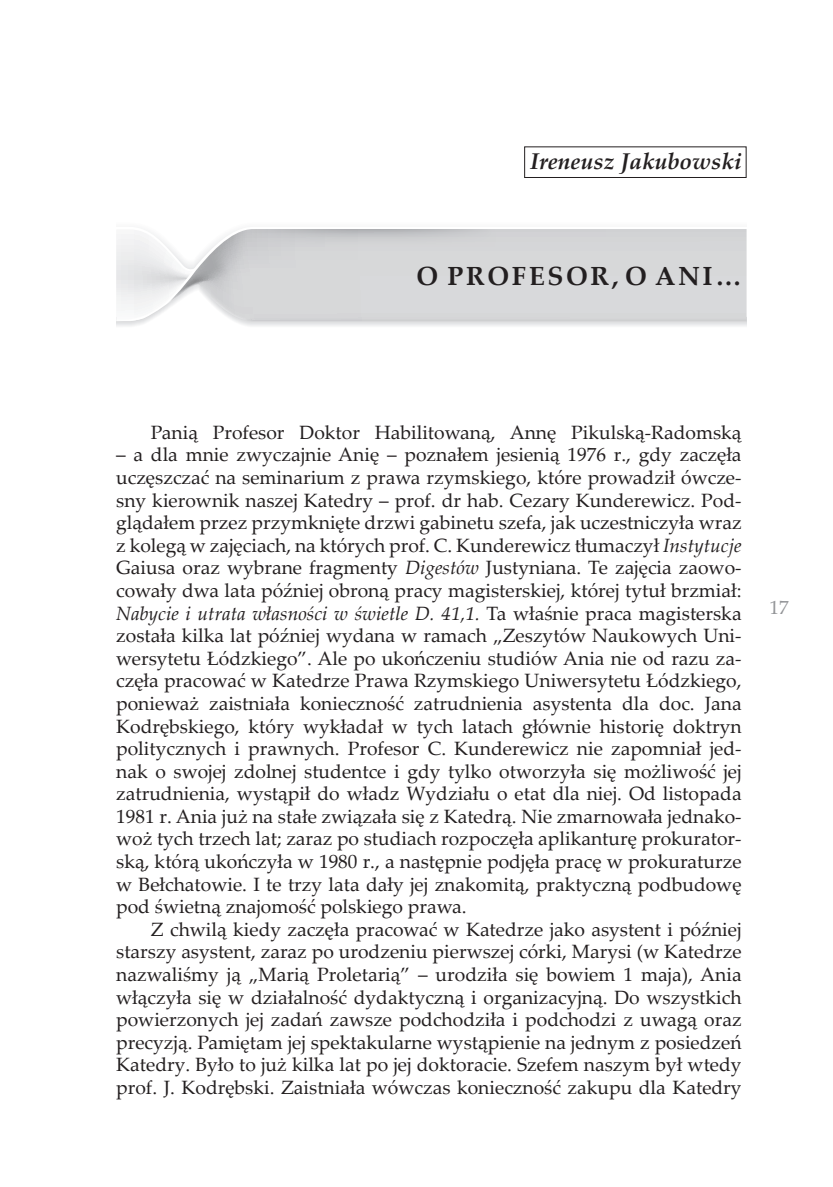
<style>
.page{position:relative;width:833px;height:1187px;background:#fff}
.page>*{position:absolute;margin:0;border:0;box-sizing:border-box;transform-origin:0 0}
.t1{font:700 26.25px "Palatino Linotype";letter-spacing:.1em;color:#231f20}
.t2{font:italic 700 22.75px "Palatino Linotype";color:#231f20}
.t3{font:19.25px/22.6px "Palatino Linotype";color:#231f20;text-align:justify}
.t4{font:19.25px "Palatino Linotype";color:#939598}
.s1{font-style:italic}
</style>
<div class="page">
<svg style="left:116px;top:234px;width:630px;height:88px;fill:#edeeef"></svg>
<svg style="left:166px;top:233px;width:580px;height:88px;background:#d8d9db"></svg>
<div style="left:238px;top:229px;width:508px;height:24px;background:linear-gradient(to bottom,#c8c9cc,#d7d8da)"></div>
<div style="left:524px;top:146px;width:222px;height:32px;border:1px solid #231f20"></div>
<p class="t2" style="left:530px;top:145px;width:213px">Ireneusz Jakubowski</p>
<h1 class="t1" style="left:416px;top:257px;width:326px">O PROFESOR, O ANI…</h1>
<p class="t3" style="left:151px;top:420px;width:592px">Panią Profesor Doktor Habilitowaną, Annę Pikulską-Radomską</p>
<p class="t3" style="left:116px;top:443px;width:627px">– a dla mnie zwyczajnie Anię – poznałem jesienią 1976 r., gdy zaczęła uczęszczać na seminarium z prawa rzymskiego, które prowadził ówcze&shy;sny kierownik naszej Katedry ‒ prof. dr hab. Cezary Kunderewicz. Pod&shy;glądałem przez przymknięte drzwi gabinetu szefa, jak uczestniczyła wraz z kolegą w zajęciach, na których prof. C. Kunderewicz tłumaczył <span class="s1">Instytucje </span>Gaiusa oraz wybrane fragmenty <span class="s1">Digestów</span> Justyniana. Te zajęcia zaowo&shy;cowały dwa lata później obroną pracy magisterskiej, której tytuł brzmiał:<br><span class="s1">Nabycie i utrata własności w świetle D. 41,1.</span> Ta właśnie praca magisterska została kilka lat później wydana w ramach „Zeszytów Naukowych Uni&shy;wersytetu Łódzkiego”. Ale po ukończeniu studiów Ania nie od razu za&shy;częła pracować w Katedrze Prawa Rzymskiego Uniwersytetu Łódzkiego, ponieważ zaistniała konieczność zatrudnienia asystenta dla doc. Jana Kodrębskiego, który wykładał w tych latach głównie historię doktryn politycznych i prawnych. Profesor C. Kunderewicz nie zapomniał jed&shy;nak o swojej zdolnej studentce i gdy tylko otworzyła się możliwość jej zatrudnienia, wystąpił do władz Wydziału o etat dla niej. Od listopada 1981 r. Ania już na stałe związała się z Katedrą. Nie zmarnowała jednako&shy;woż tych trzech lat; zaraz po studiach rozpoczęła aplikanturę prokurator&shy;ską, którą ukończyła w 1980 r., a następnie podjęła pracę w prokuraturze w Bełchatowie. I te trzy lata dały jej znakomitą, praktyczną podbudowę pod świetną znajomość polskiego prawa.</p>
<p class="t3" style="left:116px;top:917px;width:627px;text-indent:35px">Z chwilą kiedy zaczęła pracować w Katedrze jako asystent i później starszy asystent, zaraz po urodzeniu pierwszej córki, Marysi (w Katedrze nazwaliśmy ją „Marią Proletarią” – urodziła się bowiem 1 maja), Ania włączyła się w działalność dydaktyczną i organizacyjną. Do wszystkich powierzonych jej zadań zawsze podchodziła i podchodzi z uwagą oraz precyzją. Pamiętam jej spektakularne wystąpienie na jednym z posiedzeń Katedry. Było to już kilka lat po jej doktoracie. Szefem naszym był wtedy prof. J. Kodrębski. Zaistniała wówczas konieczność zakupu dla Katedry</p>
<p class="t4" style="left:769px;top:594px;width:21px">17</p>
</div>
